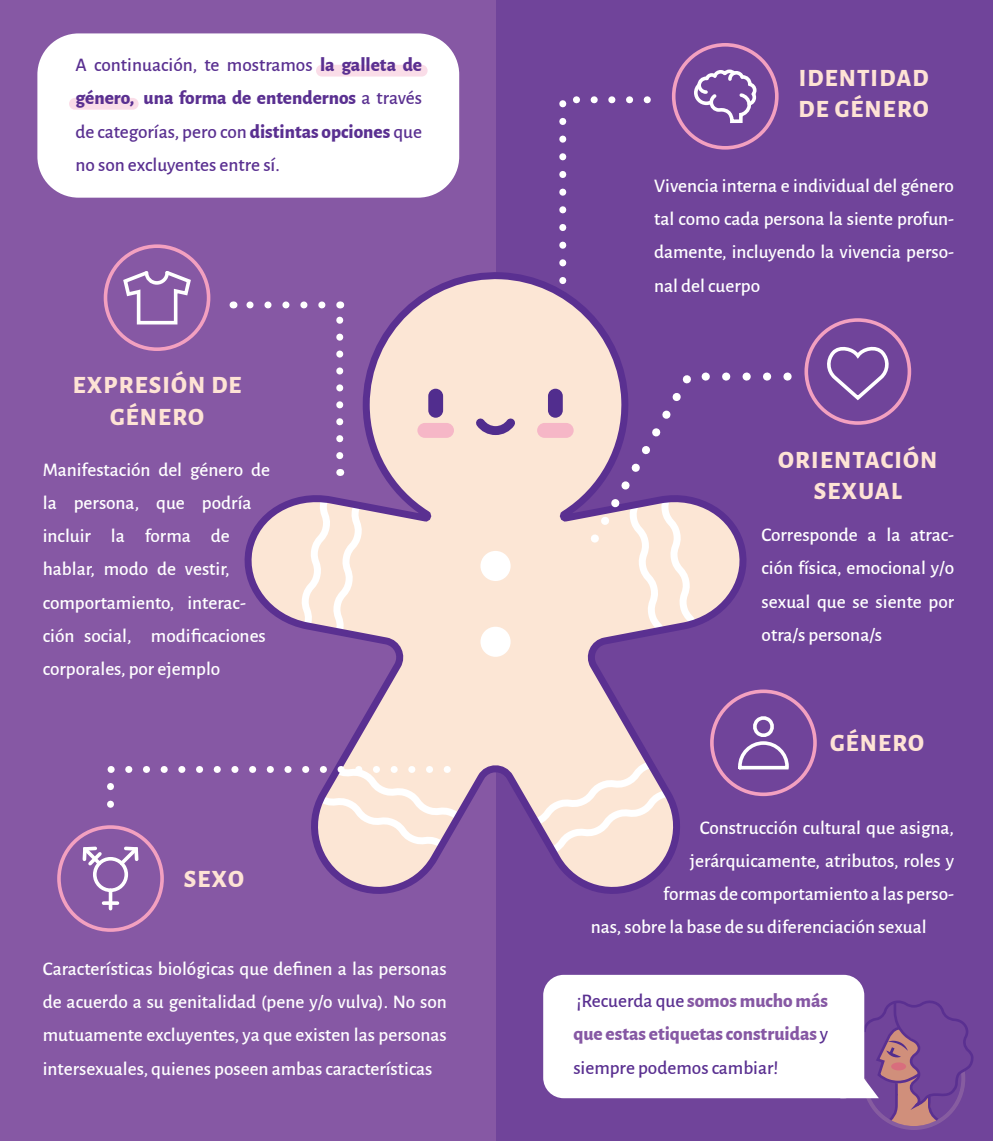
<style>
.page{position:relative;width:993px;height:1141px;background:#fff}
.page>*{position:absolute;margin:0;border:0;box-sizing:border-box;transform-origin:0 0}
.t1{font:800 24.5px/31.5px "Alegreya Sans";letter-spacing:.05em;color:#fee3d5;text-align:center}
.t2{font:500 19.25px/33.2px "Alegreya Sans";color:#fff;text-align:justify}
.t3{font:500 19.25px/33.2px "Alegreya Sans";color:#5a3091;text-align:justify}
.t4{font:800 19.25px/33.2px "Alegreya Sans";color:#8658a4;text-align:justify}
.s1{font-weight:800}
.s2{font-weight:500;color:#5a3091}
</style>
<div class="page">
<div style="left:0;top:0;width:496px;height:1141px;background:#8658a4"></div>
<div style="left:496px;top:0;width:496px;height:1141px;background:#70449a"></div>
<svg style="left:234px;top:272px;width:516px;height:622px"></svg>
<div style="left:480px;top:551px;width:30px;height:30px;background:#fff;border-radius:50%"></div>
<div style="left:480px;top:627px;width:30px;height:30px;background:#fff;border-radius:50%"></div>
<svg style="left:123px;top:271px;width:68px;height:54px"></svg>
<div style="left:104px;top:244px;width:106px;height:107px;border:4px solid #f3a0c0;border-radius:50%"></div>
<svg style="left:692px;top:43px;width:66px;height:251px"></svg>
<div style="left:671px;top:43px;width:107px;height:107px;border:4px solid #f3a0c0;border-radius:50%"></div>
<svg style="left:735px;top:712px;width:54px;height:59px"></svg>
<div style="left:709px;top:689px;width:107px;height:107px;border:4px solid #f3a0c0;border-radius:50%"></div>
<div style="left:93px;top:857px;width:35px;height:35px;border:4px solid #fff;border-radius:50%"></div>
<hr style="left:109px;top:890px;width:3px;height:19px;background:#fff">
<svg style="left:103px;top:901px;width:14px;height:4px"></svg>
<div style="left:57px;top:825px;width:107px;height:107px;border:4px solid #f3a0c0;border-radius:50%"></div>
<svg style="left:827px;top:346px;width:62px;height:55px"></svg>
<div style="left:804px;top:318px;width:106px;height:107px;border:4px solid #f3a0c0;border-radius:50%"></div>
<svg style="left:288px;top:469px;width:87px;height:192px"></svg>
<svg style="left:336px;top:301px;width:7px;height:155px"></svg>
<svg style="left:242px;top:301px;width:80px;height:7px"></svg>
<svg style="left:555px;top:96px;width:115px;height:192px"></svg>
<svg style="left:80px;top:746px;width:400px;height:123px"></svg>
<svg style="left:583px;top:368px;width:222px;height:302px"></svg>
<div style="left:37px;top:33px;width:422px;height:165px;background:#fff;border-radius:41px"></div>
<div style="left:543px;top:975px;width:321px;height:123px;background:#fff;border-radius:20px"></div>
<svg style="left:840px;top:999px;width:134px;height:131px"></svg>
<div style="left:316px;top:65px;width:111px;height:12px;background:#fadde8;border-radius:6px"></div>
<div style="left:69px;top:98px;width:69px;height:12px;background:#fadde8;border-radius:6px"></div>
<p class="t3" style="left:75px;top:47px;width:348px">A continuación, te mostramos <span class="s1">la galleta de género, una forma de entendernos</span> a través de categorías, pero con <span class="s1">distintas opciones</span> que no son excluyentes entre sí.</p>
<p class="t1" style="left:73px;top:368px;width:170px">EXPRESIÓN DE<br>GÉNERO</p>
<p class="t2" style="left:43px;top:452px;width:229px;text-align:left">Manifestación del género de la persona, que podría incluir la forma de hablar, modo de vestir, comportamiento, interac&shy;ción social, modificaciones corporales, por ejemplo</p>
<p class="t1" style="left:184px;top:862px;width:61px">SEXO</p>
<p class="t2" style="left:43px;top:951px;width:405px">Características biológicas que definen a las personas de acuerdo a su genitalidad (pene y/o vulva). No son mutuamente excluyentes, ya que existen las personas intersexuales, quienes poseen ambas características</p>
<p class="t1" style="left:798px;top:60px;width:131px;text-align:left">IDENTIDAD<br>DE GÉNERO</p>
<p class="t2" style="left:654px;top:168px;width:301px">Vivencia interna e individual del género tal como cada persona la siente profun&shy;damente, incluyendo la vivencia perso&shy;nal del cuerpo</p>
<p class="t1" style="left:778px;top:442px;width:160px">ORIENTACIÓN<br>SEXUAL</p>
<p class="t2" style="left:761px;top:517px;width:194px">Corresponde a la atrac&shy;ción física, emocional y/o sexual que se siente por otra/s persona/s</p>
<p class="t1" style="left:829px;top:725px;width:95px">GÉNERO</p>
<p class="t2" style="left:699px;top:810px;width:256px">Construcción cultural que asigna,</p>
<p class="t2" style="left:689px;top:843px;width:265px">jerárquicamente, atributos, roles y</p>
<p class="t2" style="left:663px;top:876px;width:292px">formas de comportamiento a las perso-</p>
<p class="t2" style="left:590px;top:909px;width:337px">nas, sobre la base de su diferenciación sexual</p>
<p class="t4" style="left:573px;top:983px;width:256px"><span class="s2">¡Recuerda que</span> somos mucho más que estas etiquetas construidas <span class="s2">y siempre podemos cambiar!</span></p>
</div>
